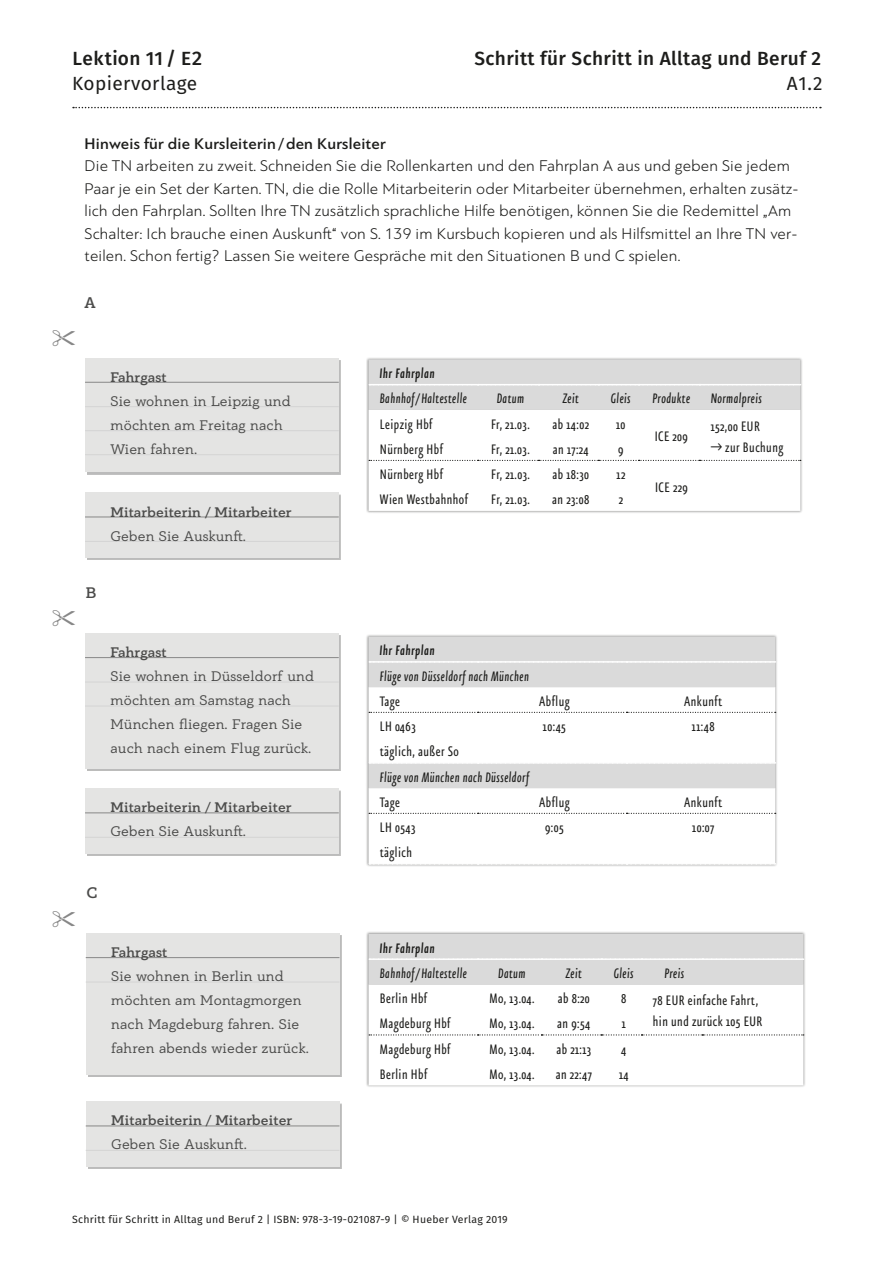
<style>
.page{position:relative;width:893px;height:1263px;background:#fff}
.page>*{position:absolute;margin:0;border:0;box-sizing:border-box;transform-origin:0 0}
.t1{font:500 19.05px "Susp Sans";letter-spacing:.02em;color:#1d1d1b}
.t2{font:19.05px "Susp Sans";letter-spacing:.02em;color:#1d1d1b}
.t3{font:condensed 16.5px "Eureka Sans Pro";letter-spacing:.03em;color:#1d1d1b}
.t4{font:italic condensed 16.5px "Eureka Sans Pro";letter-spacing:.025em;color:#1d1d1b}
.t5{font:italic 500 condensed 16.5px "Eureka Sans Pro";letter-spacing:.03em;color:#1d1d1b}
.t6{font:300 16.2px/22.5px "PF Bague Sans Pro";letter-spacing:.01em;color:#1d1d1b}
.t7{font:500 16.2px "PF Bague Sans Pro";letter-spacing:.01em;color:#1d1d1b}
.t8{font:500 16.2px "PF Bague Slab Pro";color:#4b4b4a}
.t9{font:14.7px/24px "PF Bague Slab Pro";letter-spacing:.01em;color:#4b4b4a}
.t10{font:500 14.7px "PF Bague Slab Pro";letter-spacing:.01em;color:#4b4b4a}
.t11{font:10.5px "Susp Sans";letter-spacing:.025em;color:#1d1d1b}
.s1{font-family:"Forward Sans";font-stretch:normal}
</style>
<div class="page">
<svg style="left:73px;top:107px;width:748px;height:1px"></svg>
<div style="left:87px;top:360px;width:254px;height:114px;background:#bbb"></div>
<div style="left:85px;top:358px;width:254px;height:114px;background:#e4e4e3"></div>
<hr style="left:85px;top:382px;width:254px;height:1px;background:#878787">
<hr style="left:85px;top:406px;width:254px;height:1px;background:#d4d4d4">
<hr style="left:85px;top:430px;width:254px;height:1px;background:#d4d4d4">
<hr style="left:85px;top:454px;width:254px;height:1px;background:#d4d4d4">
<div style="left:87px;top:635px;width:254px;height:136px;background:#1d1d1b;opacity:.3"></div>
<div style="left:85px;top:633px;width:254px;height:135px;background:#e4e4e3"></div>
<hr style="left:85px;top:657px;width:254px;height:1px;background:#878787">
<hr style="left:85px;top:682px;width:254px;height:1px;background:#d4d4d4">
<hr style="left:85px;top:706px;width:254px;height:1px;background:#d4d4d4">
<div style="left:88px;top:935px;width:254px;height:142px;background:#1d1d1b;opacity:.3"></div>
<div style="left:86px;top:933px;width:253px;height:141px;background:#e4e4e3"></div>
<hr style="left:86px;top:957px;width:253px;height:1px;background:#878787">
<hr style="left:86px;top:982px;width:253px;height:1px;background:#d4d4d4">
<div style="left:87px;top:495px;width:254px;height:65px;background:#bbb"></div>
<div style="left:85px;top:493px;width:254px;height:65px;background:#e4e4e3"></div>
<hr style="left:85px;top:517px;width:254px;height:1px;background:#878787">
<hr style="left:85px;top:541px;width:254px;height:1px;background:#d4d4d4">
<div style="left:87px;top:791px;width:254px;height:65px;background:#bbb"></div>
<div style="left:85px;top:789px;width:254px;height:65px;background:#e4e4e3"></div>
<hr style="left:85px;top:812px;width:254px;height:1px;background:#878787">
<hr style="left:85px;top:837px;width:254px;height:1px;background:#d4d4d4">
<div style="left:88px;top:1104px;width:254px;height:65px;background:#1d1d1b;opacity:.3"></div>
<div style="left:86px;top:1102px;width:253px;height:65px;background:#e4e4e3"></div>
<hr style="left:86px;top:1125px;width:253px;height:1px;background:#878787">
<hr style="left:86px;top:1150px;width:253px;height:1px;background:#d4d4d4">
<div style="left:366px;top:357px;width:437px;height:156px;background:#1d1d1b;opacity:.5"></div>
<svg style="left:369px;top:359px;width:432px;height:152px"></svg>
<div style="left:375px;top:368px;width:96px;height:12px;background:#dadada"></div>
<div style="left:366px;top:634px;width:412px;height:233px;background:#1d1d1b;opacity:.5"></div>
<div style="left:369px;top:637px;width:406px;height:50px;background:#dadada"></div>
<svg style="left:369px;top:687px;width:406px;height:176px"></svg>
<svg style="left:369px;top:712px;width:407px;height:1px"></svg>
<svg style="left:369px;top:813px;width:407px;height:1px"></svg>
<svg style="left:369px;top:661px;width:407px;height:2px"></svg>
<svg style="left:369px;top:762px;width:407px;height:2px"></svg>
<svg style="left:369px;top:863px;width:407px;height:2px"></svg>
<div style="left:375px;top:645px;width:96px;height:12px;background:#dadada"></div>
<div style="left:366px;top:931px;width:440px;height:157px;background:#1d1d1b;opacity:.5"></div>
<svg style="left:369px;top:934px;width:435px;height:151px"></svg>
<div style="left:375px;top:943px;width:96px;height:12px;background:#dadada"></div>
<p class="t1" style="left:73px;top:43px;width:131px">Lektion 11 / E2</p>
<p class="t2" style="left:72px;top:68px;width:127px">Kopiervorlage</p>
<p class="t1" style="left:474px;top:43px;width:348px">Schritt für Schritt in Alltag und Beruf 2</p>
<p class="t2" style="left:787px;top:69px;width:37px">A1.2</p>
<p class="t7" style="left:85px;top:134px;width:303px">Hinweis für die Kursleiterin / den Kursleiter</p>
<p class="t6" style="left:85px;top:155px;width:715px">Die TN arbeiten zu zweit. Schneiden Sie die Rollenkarten und den Fahrplan A aus und geben Sie jedem Paar je ein Set der Karten. TN, die die Rolle Mitarbeiterin oder Mitarbeiter übernehmen, erhalten zusätz&shy;lich den Fahrplan. Sollten Ihre TN zusätzlich sprachliche Hilfe benötigen, können Sie die Redemittel „Am Schalter: Ich brauche einen Auskunft“ von S. 139 im Kursbuch kopieren und als Hilfsmittel an Ihre TN ver&shy;teilen. Schon fertig? Lassen Sie weitere Gespräche mit den Situationen B und C spielen.</p>
<p class="t8" style="left:85px;top:293px;width:13px">A</p>
<p class="t10" style="left:111px;top:368px;width:58px">Fahrgast</p>
<p class="t9" style="left:111px;top:389px;width:182px">Sie wohnen in Leipzig und möchten am Freitag nach<br>Wien fahren.</p>
<p class="t10" style="left:111px;top:503px;width:183px">Mitarbeiterin / Mitarbeiter</p>
<p class="t9" style="left:111px;top:524px;width:137px">Geben Sie Auskunft.</p>
<p class="t8" style="left:86px;top:583px;width:12px">B</p>
<p class="t10" style="left:111px;top:644px;width:58px">Fahrgast</p>
<p class="t9" style="left:111px;top:664px;width:205px">Sie wohnen in Düsseldorf und möchten am Samstag nach<br>München fliegen. Fragen Sie auch nach einem Flug zurück.</p>
<p class="t10" style="left:111px;top:799px;width:183px">Mitarbeiterin / Mitarbeiter</p>
<p class="t9" style="left:111px;top:820px;width:137px">Geben Sie Auskunft.</p>
<p class="t8" style="left:86px;top:883px;width:12px">C</p>
<p class="t10" style="left:111px;top:944px;width:58px">Fahrgast</p>
<p class="t9" style="left:111px;top:964px;width:199px">Sie wohnen in Berlin und möchten am Montagmorgen nach Magdeburg fahren. Sie fahren abends wieder zurück.</p>
<p class="t10" style="left:111px;top:1112px;width:183px">Mitarbeiterin / Mitarbeiter</p>
<p class="t9" style="left:111px;top:1133px;width:137px">Geben Sie Auskunft.</p>
<p class="t5" style="left:379px;top:364px;width:57px">Ihr Fahrplan</p>
<p class="t4" style="left:380px;top:390px;width:89px">Bahnhof/Haltestelle</p>
<p class="t4" style="left:497px;top:390px;width:29px">Datum</p>
<p class="t4" style="left:563px;top:390px;width:18px">Zeit</p>
<p class="t4" style="left:611px;top:390px;width:21px">Gleis</p>
<p class="t4" style="left:652px;top:390px;width:111px">Produkte Normalpreis</p>
<p class="t3" style="left:380px;top:415px;width:54px">Leipzig Hbf</p>
<p class="t3" style="left:491px;top:415px;width:40px">Fr, 21.03.</p>
<p class="t3" style="left:553px;top:415px;width:38px">ab 14:02</p>
<p class="t3" style="left:616px;top:415px;width:11px">10</p>
<p class="t3" style="left:655px;top:427px;width:35px">ICE 209</p>
<p class="t3" style="left:711px;top:417px;width:50px">152,00 EUR</p>
<p class="t3" style="left:380px;top:440px;width:65px">Nürnberg Hbf</p>
<p class="t3" style="left:491px;top:440px;width:40px">Fr, 21.03.</p>
<p class="t3" style="left:553px;top:440px;width:37px">an 17:24</p>
<p class="t3" style="left:618px;top:440px;width:7px">9</p>
<p class="t3" style="left:711px;top:438px;width:74px"><span class="s1">→</span> zur Buchung</p>
<p class="t3" style="left:380px;top:465px;width:65px">Nürnberg Hbf</p>
<p class="t3" style="left:491px;top:465px;width:40px">Fr, 21.03.</p>
<p class="t3" style="left:552px;top:465px;width:38px">ab 18:30</p>
<p class="t3" style="left:616px;top:465px;width:10px">12</p>
<p class="t3" style="left:655px;top:478px;width:34px">ICE 229</p>
<p class="t3" style="left:380px;top:491px;width:90px">Wien Westbahnhof</p>
<p class="t3" style="left:491px;top:491px;width:40px">Fr, 21.03.</p>
<p class="t3" style="left:552px;top:491px;width:39px">an 23:08</p>
<p class="t3" style="left:619px;top:491px;width:6px">2</p>
<p class="t5" style="left:379px;top:641px;width:57px">Ihr Fahrplan</p>
<p class="t4" style="left:380px;top:667px;width:151px">Flüge von Düsseldorf nach München</p>
<p class="t3" style="left:380px;top:692px;width:22px">Tage</p>
<p class="t3" style="left:539px;top:692px;width:32px">Abflug</p>
<p class="t3" style="left:684px;top:692px;width:40px">Ankunft</p>
<p class="t3" style="left:380px;top:717px;width:37px">LH 0463</p>
<p class="t3" style="left:543px;top:717px;width:24px">10:45</p>
<p class="t3" style="left:692px;top:717px;width:24px">11:48</p>
<p class="t3" style="left:380px;top:742px;width:81px">täglich, außer So</p>
<p class="t4" style="left:380px;top:768px;width:151px">Flüge von München nach Düsseldorf</p>
<p class="t3" style="left:380px;top:793px;width:22px">Tage</p>
<p class="t3" style="left:539px;top:793px;width:32px">Abflug</p>
<p class="t3" style="left:684px;top:793px;width:40px">Ankunft</p>
<p class="t3" style="left:380px;top:818px;width:37px">LH 0543</p>
<p class="t3" style="left:545px;top:818px;width:20px">9:05</p>
<p class="t3" style="left:692px;top:818px;width:24px">10:07</p>
<p class="t3" style="left:380px;top:843px;width:34px">täglich</p>
<p class="t5" style="left:379px;top:939px;width:57px">Ihr Fahrplan</p>
<p class="t4" style="left:380px;top:964px;width:89px">Bahnhof/Haltestelle</p>
<p class="t4" style="left:498px;top:964px;width:29px">Datum</p>
<p class="t4" style="left:566px;top:964px;width:18px">Zeit</p>
<p class="t4" style="left:614px;top:964px;width:21px">Gleis</p>
<p class="t4" style="left:664px;top:964px;width:21px">Preis</p>
<p class="t3" style="left:380px;top:989px;width:49px">Berlin Hbf</p>
<p class="t3" style="left:489px;top:989px;width:46px">Mo, 13.04.</p>
<p class="t3" style="left:558px;top:989px;width:34px">ab 8:20</p>
<p class="t3" style="left:621px;top:989px;width:7px">8</p>
<p class="t3" style="left:653px;top:992px;width:107px">78 EUR einfache Fahrt,</p>
<p class="t3" style="left:380px;top:1015px;width:72px">Magdeburg Hbf</p>
<p class="t3" style="left:489px;top:1015px;width:46px">Mo, 13.04.</p>
<p class="t3" style="left:557px;top:1015px;width:35px">an 9:54</p>
<p class="t3" style="left:622px;top:1015px;width:5px">1</p>
<p class="t3" style="left:653px;top:1012px;width:111px">hin und zurück 105 EUR</p>
<p class="t3" style="left:380px;top:1040px;width:72px">Magdeburg Hbf</p>
<p class="t3" style="left:489px;top:1040px;width:46px">Mo, 13.04.</p>
<p class="t3" style="left:556px;top:1040px;width:36px">ab 21:13</p>
<p class="t3" style="left:621px;top:1040px;width:7px">4</p>
<p class="t3" style="left:380px;top:1065px;width:49px">Berlin Hbf</p>
<p class="t3" style="left:489px;top:1065px;width:46px">Mo, 13.04.</p>
<p class="t3" style="left:556px;top:1065px;width:38px">an 22:47</p>
<p class="t3" style="left:619px;top:1065px;width:11px">14</p>
<p class="t11" style="left:72px;top:1211px;width:437px">Schritt für Schritt in Alltag und Beruf 2 | ISBN: 978-3-19-021087-9 | © Hueber Verlag 2019</p>
</div>
